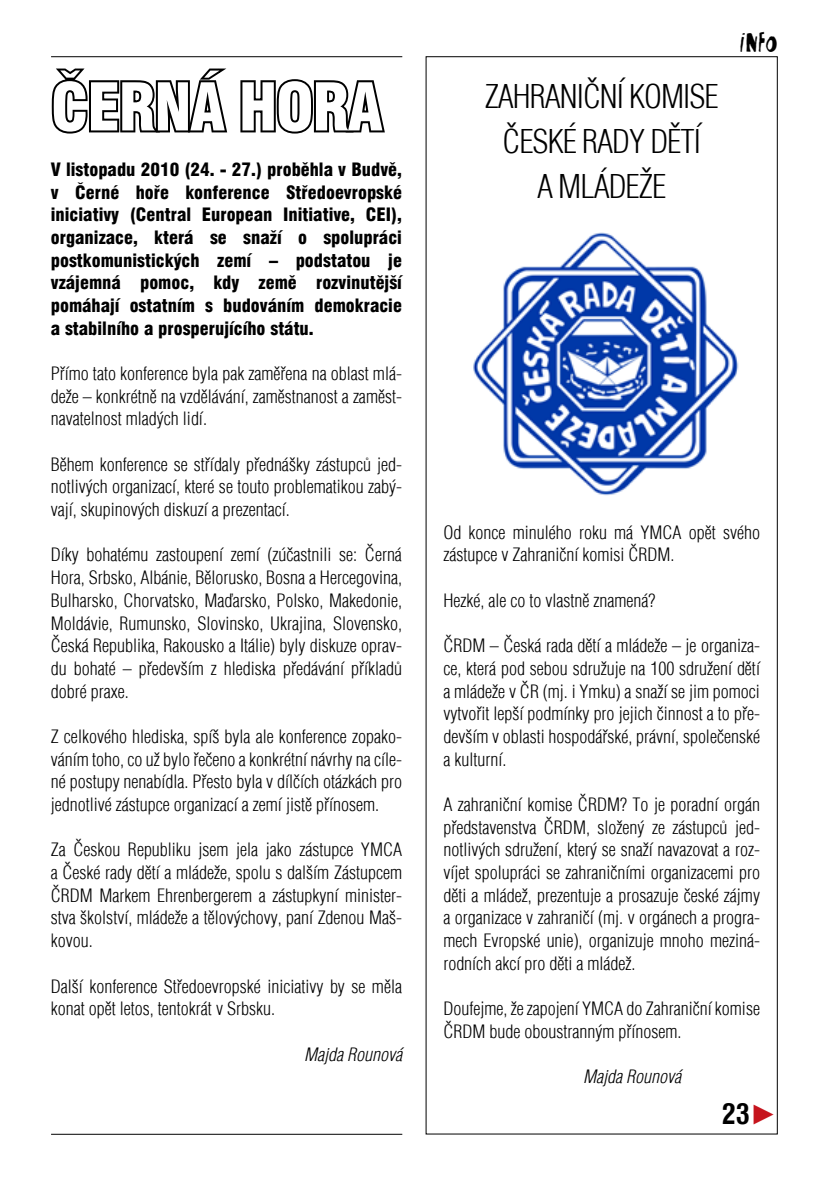
<style>
.page{position:relative;width:840px;height:1191px;background:#fff}
.page>*{position:absolute;margin:0;border:0;box-sizing:border-box;transform-origin:0 0}
.t1{font:condensed 64px "Swiss 721 AT Black";letter-spacing:-.03em;color:#fff}
.t2{font:32px/45.4px "Switzerland Cond Light CE";letter-spacing:-.03em;color:#000;text-align:center}
.t3{font:32px "PROTEINYMCACZ";color:#000}
.t4{font:condensed 28px "Swiss 721 AT Bold";color:#000}
.t5{font:18px/22.6px "Switzerland Cond Light CE";color:#000;text-align:justify}
.t6{font:condensed 18px/22.6px "Swiss 721 AT Black";color:#000;text-align:justify}
.t7{font:18px "Switzerland Cond Light CE Italic";color:#000}
.s1{font-family:"Arial";font-stretch:normal;color:#c6141d}
</style>
<div class="page">
<hr style="left:51px;top:56px;width:351px;height:1px;background:#000">
<svg style="left:51px;top:68px;width:334px;height:66px"></svg>
<img style="left:473px;top:232px;width:266px;height:264px">
<hr style="left:51px;top:1134px;width:351px;height:1px;background:#000">
<h1 class="t1" style="left:51px;top:68px;width:333px">ČERNÁ HORA</h1>
<p class="t6" style="left:51px;top:158px;width:352px">V listopadu 2010 (24. - 27.) proběhla v Budvě, v Černé hoře konference Středoevropské iniciativy (Central European Initiative, CEI), organizace, která se snaží o spolupráci postkomunistických zemí – podstatou je vzájemná pomoc, kdy země rozvinutější pomáhají ostatním s budováním demokracie a stabilního a prosperujícího státu.</p>
<p class="t5" style="left:51px;top:362px;width:352px">Přímo tato konference byla pak zaměřena na oblast mlá&shy;deže – konkrétně na vzdělávání, zaměstnanost a zaměst&shy;navatelnost mladých lidí.</p>
<p class="t5" style="left:51px;top:453px;width:352px">Během konference se střídaly přednášky zástupců jed&shy;notlivých organizací, které se touto problematikou zabý&shy;vají, skupinových diskuzí a prezentací.</p>
<p class="t5" style="left:51px;top:543px;width:352px">Díky bohatému zastoupení zemí (zúčastnili se: Černá Hora, Srbsko, Albánie, Bělorusko, Bosna a Hercegovina, Bulharsko, Chorvatsko, Maďarsko, Polsko, Makedonie, Moldávie, Rumunsko, Slovinsko, Ukrajina, Slovensko, Česká Republika, Rakousko a Itálie) byly diskuze oprav&shy;du bohaté – především z hlediska předávání příkladů dobré praxe.</p>
<p class="t5" style="left:51px;top:725px;width:352px">Z celkového hlediska, spíš byla ale konference zopako&shy;váním toho, co už bylo řečeno a konkrétní návrhy na cíle&shy;né postupy nenabídla. Přesto byla v dílčích otázkách pro jednotlivé zástupce organizací a zemí jistě přínosem.</p>
<p class="t5" style="left:51px;top:838px;width:352px">Za Českou Republiku jsem jela jako zástupce YMCA a České rady dětí a mládeže, spolu s dalším Zástupcem ČRDM Markem Ehrenbergerem a zástupkyní minister&shy;stva školství, mládeže a tělovýchovy, paní Zdenou Maš&shy;kovou.</p>
<p class="t5" style="left:51px;top:974px;width:352px">Další konference Středoevropské iniciativy by se měla konat opět letos, tentokrát v Srbsku.</p>
<p class="t7" style="left:304px;top:1043px;width:99px">Majda Rounová</p>
<h2 class="t2" style="left:484px;top:73px;width:235px">ZAHRANIČNÍ KOMISE<br>ČESKÉ RADY DĚTÍ<br>A MLÁDEŽE</h2>
<h2 class="t3" style="left:739px;top:22px;width:39px">INFO</h2>
<p class="t5" style="left:443px;top:521px;width:318px">Od konce minulého roku má YMCA opět svého zástupce v Zahraniční komisi ČRDM.</p>
<p class="t5" style="left:443px;top:589px;width:214px">Hezké, ale co to vlastně znamená?</p>
<p class="t5" style="left:443px;top:634px;width:318px">ČRDM – Česká rada dětí a mládeže – je organiza&shy;ce, která pod sebou sdružuje na 100 sdružení dětí a mládeže v ČR (mj. i Ymku) a snaží se jim pomoci vytvořit lepší podmínky pro jejich činnost a to pře&shy;devším v oblasti hospodářské, právní, společenské a kulturní.</p>
<p class="t5" style="left:443px;top:793px;width:318px">A zahraniční komise ČRDM? To je poradní orgán představenstva ČRDM, složený ze zástupců jed&shy;notlivých sdružení, který se snaží navazovat a roz&shy;víjet spolupráci se zahraničními organizacemi pro děti a mládež, prezentuje a prosazuje české zájmy a organizace v zahraničí (mj. v orgánech a progra&shy;mech Evropské unie), organizuje mnoho meziná&shy;rodních akcí pro děti a mládež.</p>
<p class="t5" style="left:443px;top:997px;width:318px">Doufejme, že zapojení YMCA do Zahraniční komise<br>ČRDM bude oboustranným přínosem.</p>
<p class="t7" style="left:582px;top:1066px;width:99px">Majda Rounová</p>
<h3 class="t4" style="left:721px;top:1097px;width:57px">23<span class="s1">►</span></h3>
</div>
